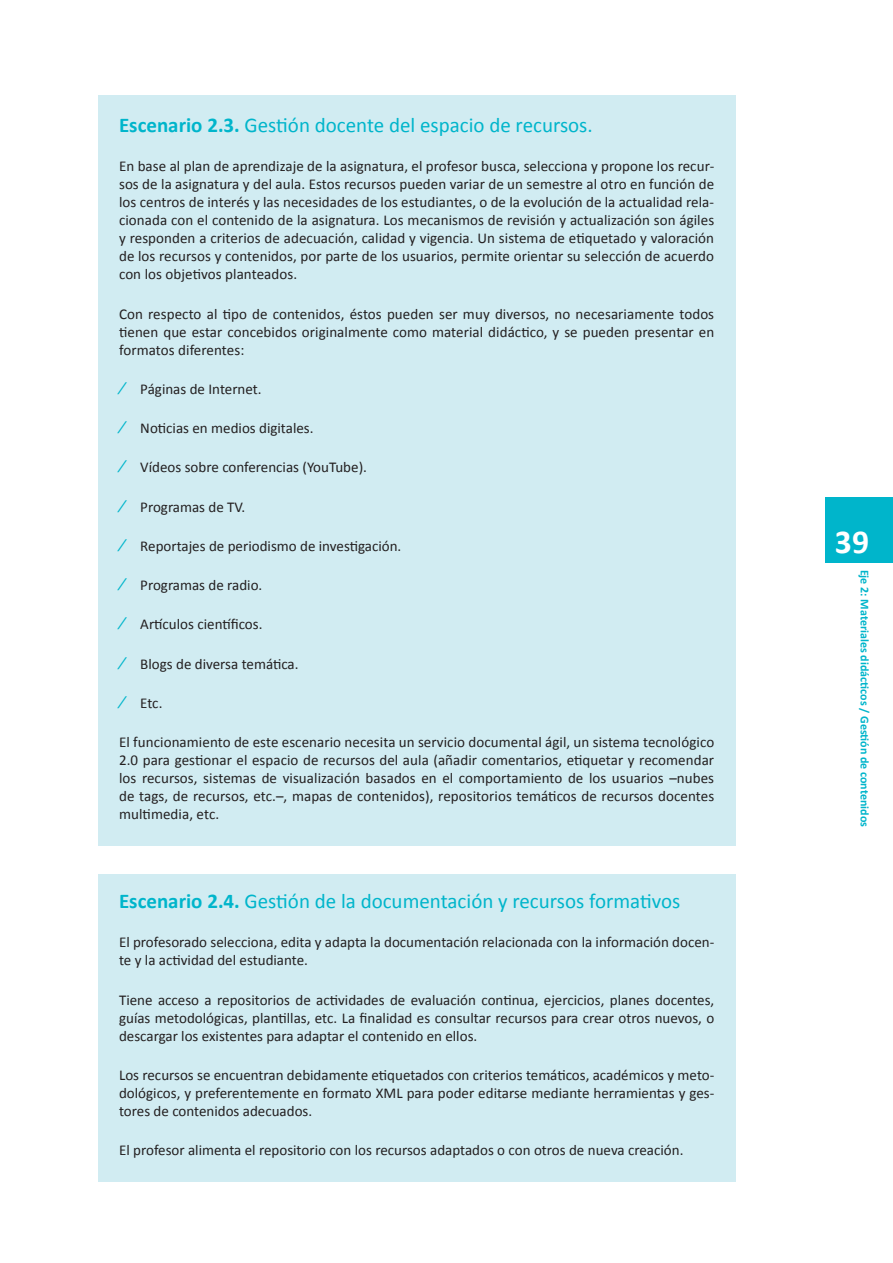
<style>
.page{position:relative;width:893px;height:1263px;background:#fff}
.page>*{position:absolute;margin:0;border:0;box-sizing:border-box;transform-origin:0 0}
.t1{font:700 33.6px "Calibri";color:#fff}
.t2{font:21px "Calibri";color:#00b5cb}
.t3{font:15px/18px "Calibri";color:#231f20;text-align:justify}
.t4{font:700 12px "Calibri";color:#00b5cb}
.s1{font-weight:700}
.s2{font-size:18px;color:#00b5cb}
</style>
<div class="page">
<div style="left:825px;top:498px;width:68px;height:65px;background:#00b5cb"></div>
<div style="left:98px;top:874px;width:638px;height:308px;background:#d1ecf2"></div>
<div style="left:98px;top:95px;width:638px;height:751px;background:#d1ecf2"></div>
<h2 class="t2" style="left:119px;top:112px;width:475px"><span class="s1">Escenario 2.3.</span> Gestión docente del espacio de recursos.</h2>
<p class="t3" style="left:119px;top:157px;width:597px">En base al plan de aprendizaje de la asignatura, el profesor busca, selecciona y propone los recur&shy;sos de la asignatura y del aula. Estos recursos pueden variar de un semestre al otro en función de los centros de interés y las necesidades de los estudiantes, o de la evolución de la actualidad rela&shy;cionada con el contenido de la asignatura. Los mecanismos de revisión y actualización son ágiles y responden a criterios de adecuación, calidad y vigencia. Un sistema de etiquetado y valoración de los recursos y contenidos, por parte de los usuarios, permite orientar su selección de acuerdo con los objetivos planteados.</p>
<p class="t3" style="left:119px;top:304px;width:597px">Con respecto al tipo de contenidos, éstos pueden ser muy diversos, no necesariamente todos tienen que estar concebidos originalmente como material didáctico, y se pueden presentar en formatos diferentes:</p>
<p class="t3" style="left:119px;top:379px;width:144px"><span class="s2">⁄</span> Páginas de Internet.</p>
<p class="t3" style="left:119px;top:418px;width:196px"><span class="s2">⁄</span> Noticias en medios digitales.</p>
<p class="t3" style="left:119px;top:458px;width:249px"><span class="s2">⁄</span> Vídeos sobre conferencias (YouTube).</p>
<p class="t3" style="left:119px;top:497px;width:128px"><span class="s2">⁄</span> Programas de TV.</p>
<p class="t3" style="left:119px;top:536px;width:284px"><span class="s2">⁄</span> Reportajes de periodismo de investigación.</p>
<p class="t3" style="left:119px;top:575px;width:145px"><span class="s2">⁄</span> Programas de radio.</p>
<p class="t3" style="left:119px;top:615px;width:145px"><span class="s2">⁄</span> Artículos científicos.</p>
<p class="t3" style="left:119px;top:654px;width:181px"><span class="s2">⁄</span> Blogs de diversa temática.</p>
<p class="t3" style="left:119px;top:693px;width:45px"><span class="s2">⁄</span> Etc.</p>
<p class="t3" style="left:119px;top:732px;width:597px">El funcionamiento de este escenario necesita un servicio documental ágil, un sistema tecnológico 2.0 para gestionar el espacio de recursos del aula (añadir comentarios, etiquetar y recomendar los recursos, sistemas de visualización basados en el comportamiento de los usuarios –nubes de tags, de recursos, etc.–, mapas de contenidos), repositorios temáticos de recursos docentes multimedia, etc.</p>
<h2 class="t2" style="left:119px;top:888px;width:563px"><span class="s1">Escenario 2.4.</span> Gestión de la documentación y recursos formativos</h2>
<p class="t3" style="left:119px;top:933px;width:597px">El profesorado selecciona, edita y adapta la documentación relacionada con la información docen&shy;te y la actividad del estudiante.</p>
<p class="t3" style="left:119px;top:990px;width:597px">Tiene acceso a repositorios de actividades de evaluación continua, ejercicios, planes docentes, guías metodológicas, plantillas, etc. La finalidad es consultar recursos para crear otros nuevos, o descargar los existentes para adaptar el contenido en ellos.</p>
<p class="t3" style="left:119px;top:1065px;width:597px">Los recursos se encuentran debidamente etiquetados con criterios temáticos, académicos y meto&shy;dológicos, y preferentemente en formato XML para poder editarse mediante herramientas y ges&shy;tores de contenidos adecuados.</p>
<p class="t3" style="left:119px;top:1140px;width:566px">El profesor alimenta el repositorio con los recursos adaptados o con otros de nueva creación.</p>
<h1 class="t1" style="left:835px;top:521px;width:36px">39</h1>
<p class="t4" style="left:872px;top:569px;width:259px;rotate:90deg">Eje 2: Materiales didácticos / Gestión de contenidos</p>
</div>
